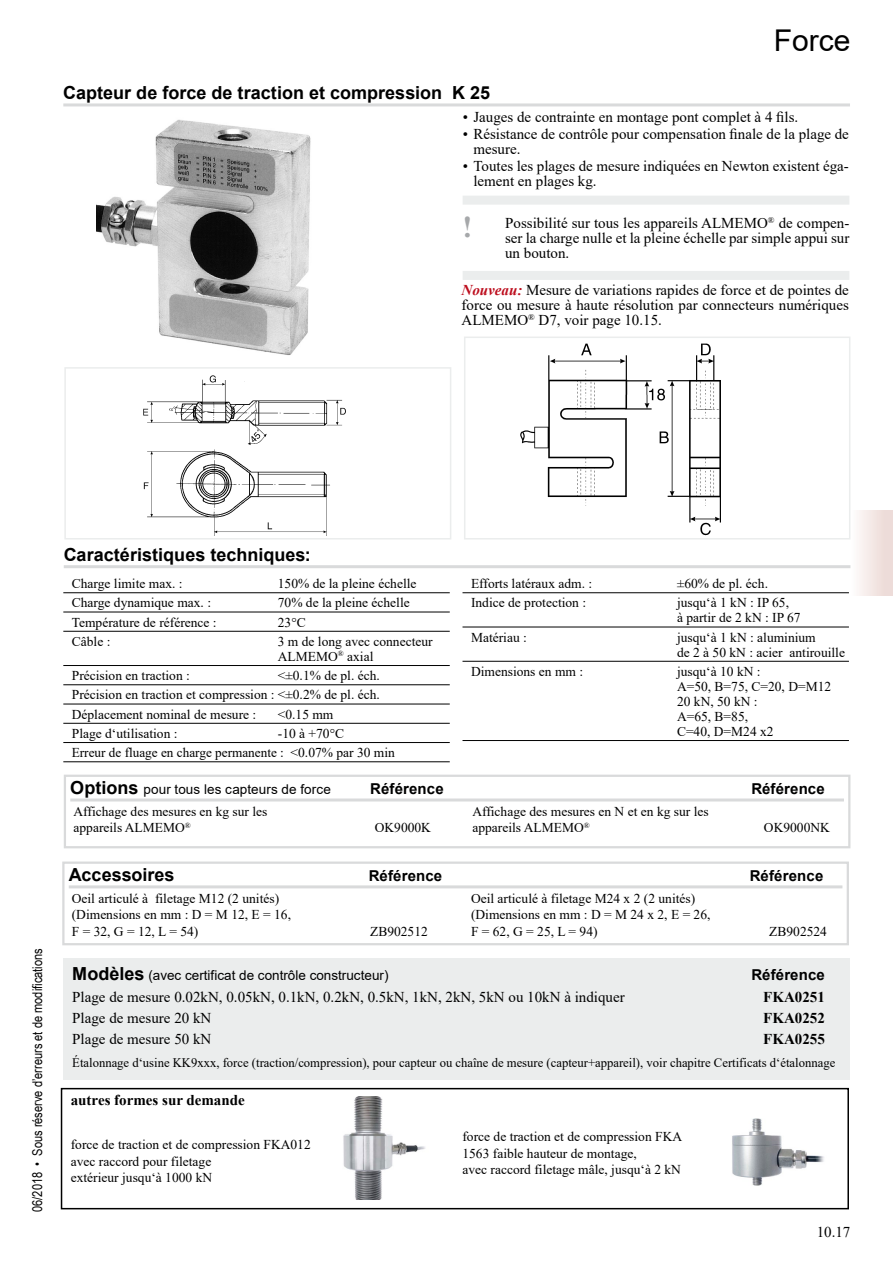
<style>
.page{position:relative;width:893px;height:1263px;background:#fff}
.page>*{position:absolute;margin:0;border:0;box-sizing:border-box;transform-origin:0 0}
.t1{font:30px "Arial";color:#000}
.t2{font:700 18px "Arial";color:#000}
.t3{font:15px/15px "Times New Roman";color:#000}
.t4{font:700 15px "Arial";letter-spacing:.01em;color:#000}
.t5{font:700 15px "Times New Roman";color:#000}
.t6{font:13.5px/16.5px "Times New Roman";color:#000}
.t7{font:13.5px "Arial";color:#000}
.t8{font:13.5px "Arial Narrow";color:#000}
.t9{font:13.05px "Times New Roman";color:#000}
.s1{font-weight:700;font-size:30px;color:#a6a8aa}
.s2{font-weight:700;font-style:italic;color:#bd0e1e}
.s3{font-weight:700;font-size:18px}
</style>
<div class="page">
<div style="left:850px;top:510px;width:43px;height:85px;background:linear-gradient(to right,#fffdfd,#ead6d2)"></div>
<div style="left:61px;top:1088px;width:788px;height:121px;border:2px solid #000"></div>
<hr style="left:63px;top:103px;width:787px;height:3px;background:#d9dadb">
<div style="left:64px;top:958px;width:786px;height:122px;background:#ebeded"></div>
<img style="left:96px;top:119px;width:215px;height:236px">
<hr style="left:63px;top:592px;width:387px;height:1px;background:#000">
<hr style="left:63px;top:612px;width:387px;height:1px;background:#000">
<hr style="left:63px;top:631px;width:387px;height:1px;background:#000">
<hr style="left:63px;top:665px;width:387px;height:1px;background:#000">
<hr style="left:63px;top:684px;width:387px;height:1px;background:#000">
<hr style="left:63px;top:704px;width:387px;height:1px;background:#000">
<hr style="left:63px;top:723px;width:387px;height:1px;background:#000">
<hr style="left:63px;top:742px;width:387px;height:1px;background:#000">
<hr style="left:63px;top:761px;width:387px;height:1px;background:#000">
<hr style="left:462px;top:592px;width:387px;height:1px;background:#000">
<hr style="left:462px;top:627px;width:387px;height:1px;background:#000">
<hr style="left:462px;top:661px;width:387px;height:1px;background:#000">
<hr style="left:462px;top:740px;width:387px;height:1px;background:#000">
<img style="left:520px;top:343px;width:201px;height:193px">
<div style="left:464px;top:337px;width:386px;height:202px;border:2px solid #ebeded"></div>
<img style="left:143px;top:375px;width:203px;height:160px">
<div style="left:64px;top:367px;width:387px;height:172px;border:2px solid #ebeded"></div>
<img style="left:343px;top:1096px;width:82px;height:104px">
<img style="left:732px;top:1118px;width:92px;height:67px">
<div style="left:463px;top:196px;width:386px;height:9px;background:#ebeded"></div>
<div style="left:463px;top:271px;width:386px;height:9px;background:#ebeded"></div>
<hr style="left:64px;top:565px;width:786px;height:3px;background:#d9dadb">
<hr style="left:70px;top:798px;width:774px;height:3px;background:#d9dadb">
<div style="left:64px;top:775px;width:786px;height:73px;border:2px solid #d9dadb"></div>
<hr style="left:69px;top:885px;width:773px;height:3px;background:#d9dadb">
<div style="left:62px;top:861px;width:787px;height:84px;border:2px solid #d9dadb"></div>
<h2 class="t2" style="left:63px;top:80px;width:428px">Capteur de force de traction et compression K 25</h2>
<h1 class="t1" style="left:774px;top:19px;width:78px">Force</h1>
<p class="t3" style="left:463px;top:109px;width:337px">• Jauges de contrainte en montage pont complet à 4 fils.</p>
<p class="t3" style="left:473px;top:126px;width:377px;text-indent:-11px">• Résistance de contrôle pour compensation finale de la plage de mesure.</p>
<p class="t3" style="left:473px;top:158px;width:377px;text-indent:-11px">• Toutes les plages de mesure indiquées en Newton existent éga&shy;lement en plages kg.</p>
<p class="t3" style="left:505px;top:215px;width:346px;text-align:justify;text-indent:-43px"><span class="s1">!</span> Possibilité sur tous les appareils ALMEMO<sup>®</sup> de compen&shy;ser la charge nulle et la pleine échelle par simple appui sur un bouton.</p>
<p class="t3" style="left:461px;top:282px;width:389px;text-align:justify"><span class="s2">Nouveau:</span> Mesure de variations rapides de force et de pointes de force ou mesure à haute résolution par connecteurs numériques ALMEMO<sup>®</sup> D7, voir page 10.15.</p>
<p class="t8" style="left:28px;top:1212px;width:265px;rotate:-90deg">06/2018 • Sous réserve d’erreurs et de modifications</p>
<h2 class="t2" style="left:64px;top:542px;width:249px">Caractéristiques techniques:</h2>
<p class="t6" style="left:72px;top:575px;width:112px">Charge limite max. :</p>
<p class="t6" style="left:278px;top:575px;width:140px">150% de la pleine échelle</p>
<p class="t6" style="left:72px;top:594px;width:141px">Charge dynamique max. :</p>
<p class="t6" style="left:278px;top:594px;width:133px">70% de la pleine échelle</p>
<p class="t6" style="left:72px;top:613px;width:146px">Température de référence :</p>
<p class="t6" style="left:278px;top:613px;width:29px">23°C</p>
<p class="t6" style="left:72px;top:633px;width:40px">Câble :</p>
<p class="t6" style="left:278px;top:633px;width:156px;line-height:15px">3 m de long avec connecteur<br>ALMEMO<sup>®</sup> axial</p>
<p class="t6" style="left:72px;top:667px;width:120px">Précision en traction :</p>
<p class="t6" style="left:72px;top:665px;width:310px;line-height:19.2px;text-align:justify;text-indent:206px">&lt;±0.1% de pl. éch.<br>Précision en traction et compression : &lt;±0.2% de pl. éch.<br>Déplacement nominal de mesure :</p>
<p class="t6" style="left:278px;top:705px;width:57px">&lt;0.15 mm</p>
<p class="t6" style="left:72px;top:725px;width:107px">Plage d‘utilisation :</p>
<p class="t6" style="left:72px;top:723px;width:325px;line-height:19.2px;text-indent:206px">-10 à +70°C<br>Erreur de fluage en charge permanente : &lt;0.07% par 30 min</p>
<p class="t6" style="left:471px;top:575px;width:123px">Efforts latéraux adm. :</p>
<p class="t6" style="left:677px;top:575px;width:93px">±60% de pl. éch.</p>
<p class="t6" style="left:471px;top:594px;width:117px">Indice de protection :</p>
<p class="t6" style="left:677px;top:595px;width:125px;line-height:15px">jusqu‘à 1 kN : IP 65,<br>à partir de 2 kN : IP 67</p>
<p class="t6" style="left:471px;top:628px;width:57px">Matériau :</p>
<p class="t6" style="left:677px;top:629px;width:169px;line-height:15px">jusqu‘à 1 kN : aluminium<br>de 2 à 50 kN : acier antirouille</p>
<p class="t6" style="left:471px;top:663px;width:114px">Dimensions en mm :</p>
<p class="t6" style="left:677px;top:663px;width:156px;line-height:15px">jusqu‘à 10 kN :<br>A=50, B=75, C=20, D=M12<br>20 kN, 50 kN :<br>A=65, B=85,<br>C=40, D=M24 x2</p>
<p class="t7" style="left:70px;top:780px;width:262px"><span class="s3">Options</span> pour tous les capteurs de force</p>
<p class="t4" style="left:370px;top:778px;width:75px">Référence</p>
<p class="t4" style="left:751px;top:778px;width:75px">Référence</p>
<p class="t6" style="left:74px;top:803px;width:195px">Affichage des mesures en kg sur les appareils ALMEMO<sup>®</sup></p>
<p class="t6" style="left:472px;top:803px;width:238px">Affichage des mesures en N et en kg sur les appareils ALMEMO<sup>®</sup></p>
<p class="t6" style="left:375px;top:819px;width:58px">OK9000K</p>
<p class="t6" style="left:764px;top:819px;width:67px">OK9000NK</p>
<h2 class="t2" style="left:69px;top:862px;width:107px">Accessoires</h2>
<p class="t4" style="left:369px;top:865px;width:75px">Référence</p>
<p class="t4" style="left:750px;top:865px;width:75px">Référence</p>
<p class="t6" style="left:72px;top:889px;width:221px">Oeil articulé à filetage M12 (2 unités) (Dimensions en mm : D = M 12, E = 16,<br>F = 32, G = 12, L = 54)</p>
<p class="t6" style="left:471px;top:889px;width:241px">Oeil articulé à filetage M24 x 2 (2 unités) (Dimensions en mm : D = M 24 x 2, E = 26,<br>F = 62, G = 25, L = 94)</p>
<p class="t6" style="left:370px;top:922px;width:59px">ZB902512</p>
<p class="t6" style="left:769px;top:922px;width:59px">ZB902524</p>
<p class="t7" style="left:72px;top:966px;width:318px"><span class="s3">Modèles</span> (avec certificat de contrôle constructeur)</p>
<p class="t4" style="left:751px;top:964px;width:75px">Référence</p>
<p class="t3" style="left:72px;top:989px;width:554px">Plage de mesure 0.02kN, 0.05kN, 0.1kN, 0.2kN, 0.5kN, 1kN, 2kN, 5kN ou 10kN à indiquer</p>
<p class="t5" style="left:763px;top:986px;width:63px">FKA0251</p>
<p class="t3" style="left:72px;top:1010px;width:141px">Plage de mesure 20 kN</p>
<p class="t5" style="left:763px;top:1007px;width:63px">FKA0252</p>
<p class="t3" style="left:72px;top:1030px;width:141px">Plage de mesure 50 kN</p>
<p class="t5" style="left:763px;top:1028px;width:63px">FKA0255</p>
<p class="t9" style="left:72px;top:1054px;width:764px">Étalonnage d‘usine KK9xxx, force (traction/compression), pour capteur ou chaîne de mesure (capteur+appareil), voir chapitre Certificats d‘étalonnage</p>
<p class="t5" style="left:71px;top:1089px;width:176px">autres formes sur demande</p>
<p class="t6" style="left:71px;top:1136px;width:241px">force de traction et de compression FKA012 avec raccord pour filetage<br>extérieur jusqu‘à 1000 kN</p>
<p class="t6" style="left:462px;top:1128px;width:221px">force de traction et de compression FKA<br>1563 faible hauteur de montage,<br>avec raccord filetage mâle, jusqu‘à 2 kN</p>
<p class="t3" style="left:817px;top:1224px;width:35px">10.17</p>
</div>
